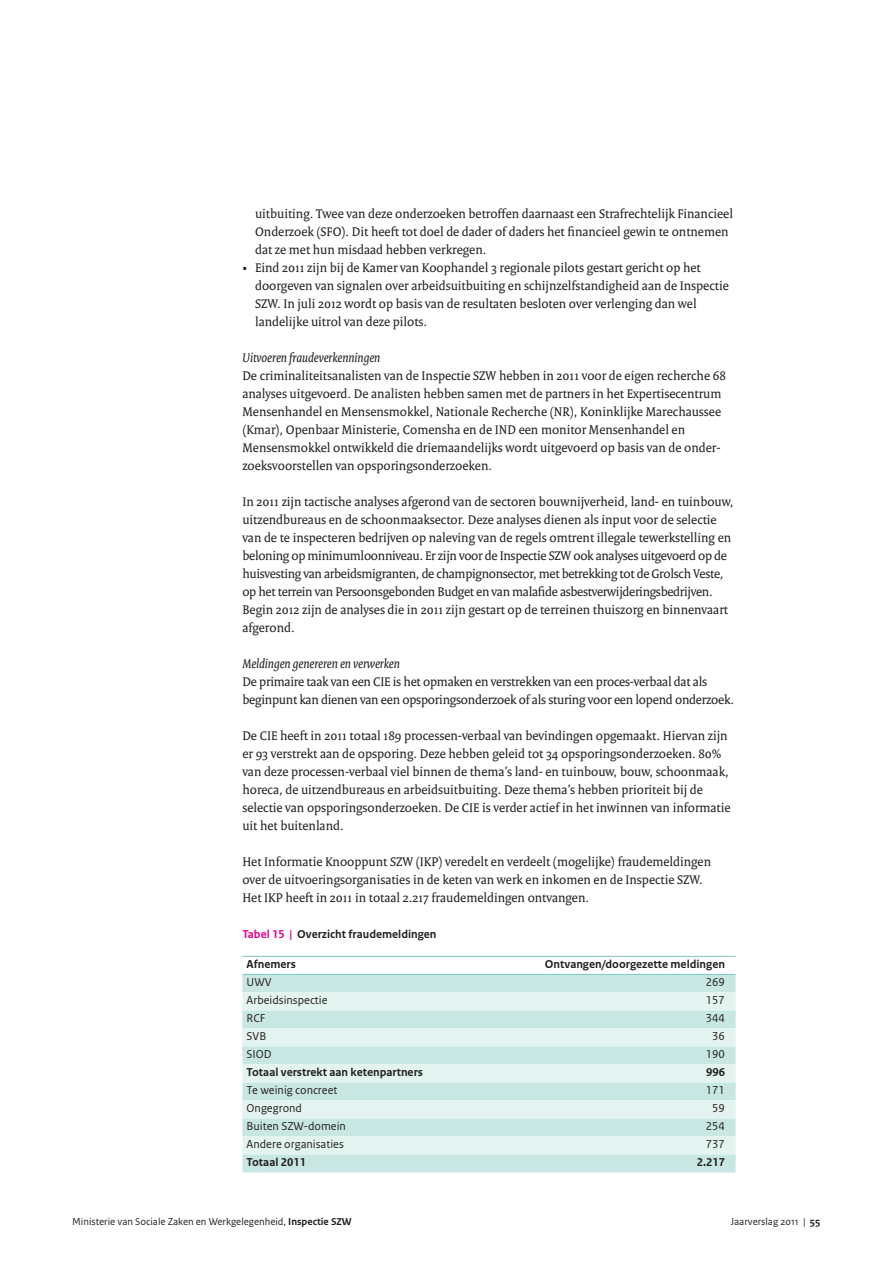
<style>
.page{position:relative;width:893px;height:1263px;background:#fff}
.page>*{position:absolute;margin:0;border:0;box-sizing:border-box;transform-origin:0 0}
.t1{font:13.5px/18px "Rijksoverheid Serif";color:#231f20}
.t2{font:italic 13.5px "Rijksoverheid Serif";color:#231f20}
.t3{font:700 12px "Rijksoverheid Sans Text";color:#231f20}
.t4{font:12px "Rijksoverheid Sans Text";color:#231f20}
.t5{font:10.5px "Rijksoverheid Sans Text";color:#231f20}
.s1{color:#ed028a}
.s2{font-weight:700}
</style>
<div class="page">
<svg style="left:243px;top:973px;width:492px;height:1px"></svg>
<div style="left:242px;top:975px;width:494px;height:197px;background:#c9e7e2"></div>
<svg style="left:242px;top:992px;width:494px;height:162px;background:#d8edea"></svg>
<hr style="left:242px;top:956px;width:230px;height:1px;background:#78cbbf">
<hr style="left:472px;top:956px;width:264px;height:1px;background:#78cbbf">
<hr style="left:242px;top:974px;width:230px;height:1px;background:#78cbbf">
<hr style="left:472px;top:974px;width:264px;height:1px;background:#78cbbf">
<p class="t1" style="left:255px;top:204px;width:479px">uitbuiting. Twee van deze onderzoeken betroffen daarnaast een Strafrechtelijk Financieel<br>Onderzoek (SFO). Dit heeft tot doel de dader of daders het financieel gewin te ontnemen dat ze met hun misdaad hebben verkregen.</p>
<p class="t1" style="left:255px;top:258px;width:475px;text-indent:-13px">• Eind 2011 zijn bij de Kamer van Koophandel 3 regionale pilots gestart gericht op het doorgeven van signalen over arbeidsuitbuiting en schijnzelfstandigheid aan de Inspectie SZW. In juli 2012 wordt op basis van de resultaten besloten over verlenging dan wel landelijke uitrol van deze pilots.</p>
<p class="t2" style="left:242px;top:349px;width:139px">Uitvoeren fraudeverkenningen</p>
<p class="t1" style="left:242px;top:366px;width:485px">De criminaliteitsanalisten van de Inspectie SZW hebben in 2011 voor de eigen recherche 68 analyses uitgevoerd. De analisten hebben samen met de partners in het Expertisecentrum Mensenhandel en Mensensmokkel, Nationale Recherche (NR), Koninklijke Marechaussee (Kmar), Openbaar Ministerie, Comensha en de IND een monitor Mensenhandel en Mensensmokkel ontwikkeld die driemaandelijks wordt uitgevoerd op basis van de onder&shy;zoeksvoorstellen van opsporingsonderzoeken.</p>
<p class="t1" style="left:242px;top:492px;width:493px">In 2011 zijn tactische analyses afgerond van de sectoren bouwnijverheid, land- en tuinbouw, uitzendbureaus en de schoonmaaksector. Deze analyses dienen als input voor de selectie van de te inspecteren bedrijven op naleving van de regels omtrent illegale tewerkstelling en beloning op minimumloonniveau. Er zijn voor de Inspectie SZW ook analyses uitgevoerd op de huisvesting van arbeidsmigranten, de champignonsector, met betrekking tot de Grolsch Veste, op het terrein van Persoonsgebonden Budget en van malafide asbestverwijderingsbedrijven.<br>Begin 2012 zijn de analyses die in 2011 zijn gestart op de terreinen thuiszorg en binnenvaart afgerond.</p>
<p class="t2" style="left:242px;top:655px;width:159px">Meldingen genereren en verwerken</p>
<p class="t1" style="left:242px;top:672px;width:493px">De primaire taak van een CIE is het opmaken en verstrekken van een proces-verbaal dat als beginpunt kan dienen van een opsporingsonderzoek of als sturing voor een lopend onderzoek.</p>
<p class="t1" style="left:242px;top:726px;width:490px">De CIE heeft in 2011 totaal 189 processen-verbaal van bevindingen opgemaakt. Hiervan zijn er 93 verstrekt aan de opsporing. Deze hebben geleid tot 34 opsporingsonderzoeken. 80% van deze processen-verbaal viel binnen de thema’s land- en tuinbouw, bouw, schoonmaak, horeca, de uitzendbureaus en arbeidsuitbuiting. Deze thema’s hebben prioriteit bij de selectie van opsporingsonderzoeken. De CIE is verder actief in het inwinnen van informatie uit het buitenland.</p>
<p class="t1" style="left:242px;top:852px;width:470px">Het Informatie Knooppunt SZW (IKP) veredelt en verdeelt (mogelijke) fraudemeldingen over de uitvoeringsorganisaties in de keten van werk en inkomen en de Inspectie SZW.<br>Het IKP heeft in 2011 in totaal 2.217 fraudemeldingen ontvangen.</p>
<p class="t3" style="left:242px;top:927px;width:196px"><span class="s1">Tabel 15 |</span> Overzicht fraudemeldingen</p>
<p class="t3" style="left:247px;top:958px;width:51px">Afnemers</p>
<p class="t3" style="left:545px;top:958px;width:182px">Ontvangen/doorgezette meldingen</p>
<p class="t4" style="left:247px;top:975px;width:27px">UWV</p>
<p class="t4" style="left:706px;top:975px;width:21px">269</p>
<p class="t4" style="left:247px;top:993px;width:82px">Arbeidsinspectie</p>
<p class="t4" style="left:706px;top:993px;width:21px">157</p>
<p class="t4" style="left:247px;top:1011px;width:20px">RCF</p>
<p class="t4" style="left:706px;top:1011px;width:21px">344</p>
<p class="t4" style="left:247px;top:1029px;width:21px">SVB</p>
<p class="t4" style="left:712px;top:1029px;width:14px">36</p>
<p class="t4" style="left:247px;top:1047px;width:27px">SIOD</p>
<p class="t4" style="left:706px;top:1047px;width:21px">190</p>
<p class="t3" style="left:247px;top:1066px;width:178px">Totaal verstrekt aan ketenpartners</p>
<p class="t3" style="left:706px;top:1066px;width:20px">996</p>
<p class="t4" style="left:247px;top:1083px;width:92px">Te weinig concreet</p>
<p class="t4" style="left:706px;top:1083px;width:21px">171</p>
<p class="t4" style="left:247px;top:1101px;width:57px">Ongegrond</p>
<p class="t4" style="left:712px;top:1101px;width:14px">59</p>
<p class="t4" style="left:247px;top:1119px;width:101px">Buiten SZW-domein</p>
<p class="t4" style="left:706px;top:1119px;width:21px">254</p>
<p class="t4" style="left:247px;top:1137px;width:99px">Andere organisaties</p>
<p class="t4" style="left:706px;top:1137px;width:21px">737</p>
<p class="t3" style="left:247px;top:1156px;width:61px">Totaal 2011</p>
<p class="t3" style="left:697px;top:1156px;width:30px">2.217</p>
<p class="t5" style="left:72px;top:1215px;width:281px">Ministerie van Sociale Zaken en Werkgelegenheid, <span class="s2">Inspectie SZW</span></p>
<p class="t5" style="left:731px;top:1215px;width:91px">Jaarverslag 2011 | <span class="s2">55</span></p>
</div>
